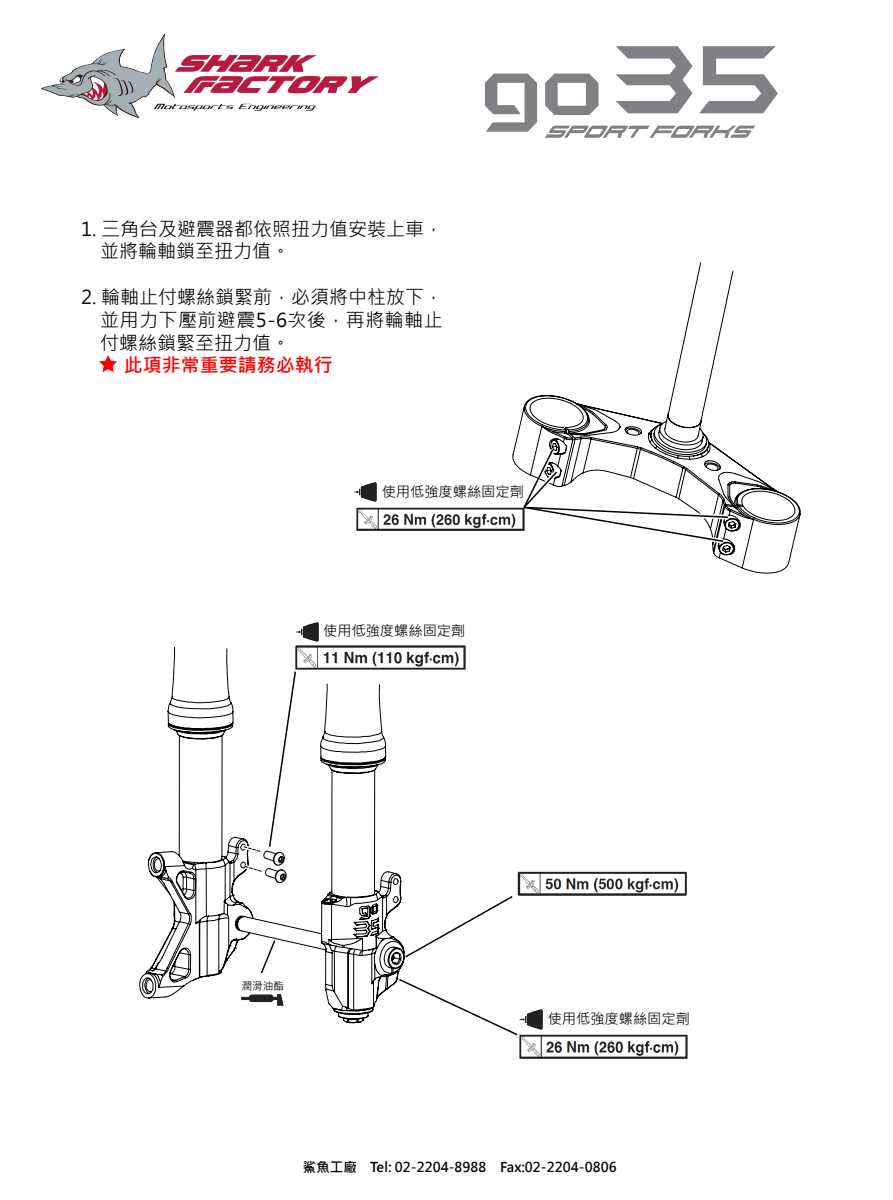
<style>
.page{position:relative;width:893px;height:1200px;background:#fff}
.page>*{position:absolute;margin:0;border:0;box-sizing:border-box;transform-origin:0 0}
.t1{font:19.05px/22.8px "Microsoft Jheng Hei";color:#000}
.t2{font:700 19.05px "Microsoft Jheng Hei";color:#f00}
.t3{font:14.25px "Microsoft Jheng Hei";color:#000}
.t4{font:700 13.5px "Microsoft Jheng Hei";color:#000}
.t5{font:10.65px "Microsoft Jheng Hei";color:#000}
</style>
<div class="page">
<img style="left:41px;top:34px;width:338px;height:83px">
<svg style="left:512px;top:262px;width:289px;height:312px"></svg>
<img style="left:356px;top:507px;width:166px;height:24px">
<svg style="left:522px;top:443px;width:211px;height:103px"></svg>
<img style="left:354px;top:482px;width:23px;height:19px">
<svg style="left:139px;top:647px;width:266px;height:376px"></svg>
<img style="left:241px;top:993px;width:42px;height:12px">
<svg style="left:259px;top:938px;width:18px;height:36px"></svg>
<img style="left:517px;top:871px;width:170px;height:25px">
<svg style="left:398px;top:888px;width:122px;height:76px"></svg>
<img style="left:519px;top:1034px;width:169px;height:24px">
<svg style="left:391px;top:971px;width:134px;height:71px"></svg>
<img style="left:520px;top:1009px;width:23px;height:19px">
<svg style="left:239px;top:669px;width:58px;height:214px"></svg>
<img style="left:295px;top:645px;width:170px;height:24px">
<img style="left:295px;top:622px;width:23px;height:19px">
<svg style="left:545px;top:126px;width:210px;height:12px"></svg>
<svg style="left:616px;top:46px;width:76px;height:67px"></svg>
<svg style="left:699px;top:46px;width:79px;height:67px"></svg>
<svg style="left:485px;top:73px;width:52px;height:59px"></svg>
<svg style="left:545px;top:73px;width:53px;height:42px"></svg>
<svg style="left:99px;top:355px;width:18px;height:17px"></svg>
<p class="t1" style="left:100px;top:217px;width:344px;text-indent:-19px">1. 三角台及避震器都依照扭力值安裝上車，並將輪軸鎖至扭力值。</p>
<p class="t1" style="left:100px;top:285px;width:344px;text-align:justify;text-indent:-19px">2. 輪軸止付螺絲鎖緊前，必須將中柱放下，並用力下壓前避震5-6次後，再將輪軸止付螺絲鎖緊至扭力值。</p>
<p class="t2" style="left:124px;top:353px;width:210px">此項非常重要請務必執行</p>
<p class="t3" style="left:382px;top:482px;width:144px">使用低強度螺絲固定劑</p>
<p class="t3" style="left:323px;top:622px;width:144px">使用低強度螺絲固定劑</p>
<p class="t5" style="left:241px;top:979px;width:44px">潤滑油酯</p>
<p class="t3" style="left:548px;top:1009px;width:144px">使用低強度螺絲固定劑</p>
<p class="t4" style="left:303px;top:1158px;width:315px">鯊魚工廠　Tel: 02-2204-8988　Fax:02-2204-0806</p>
</div>
